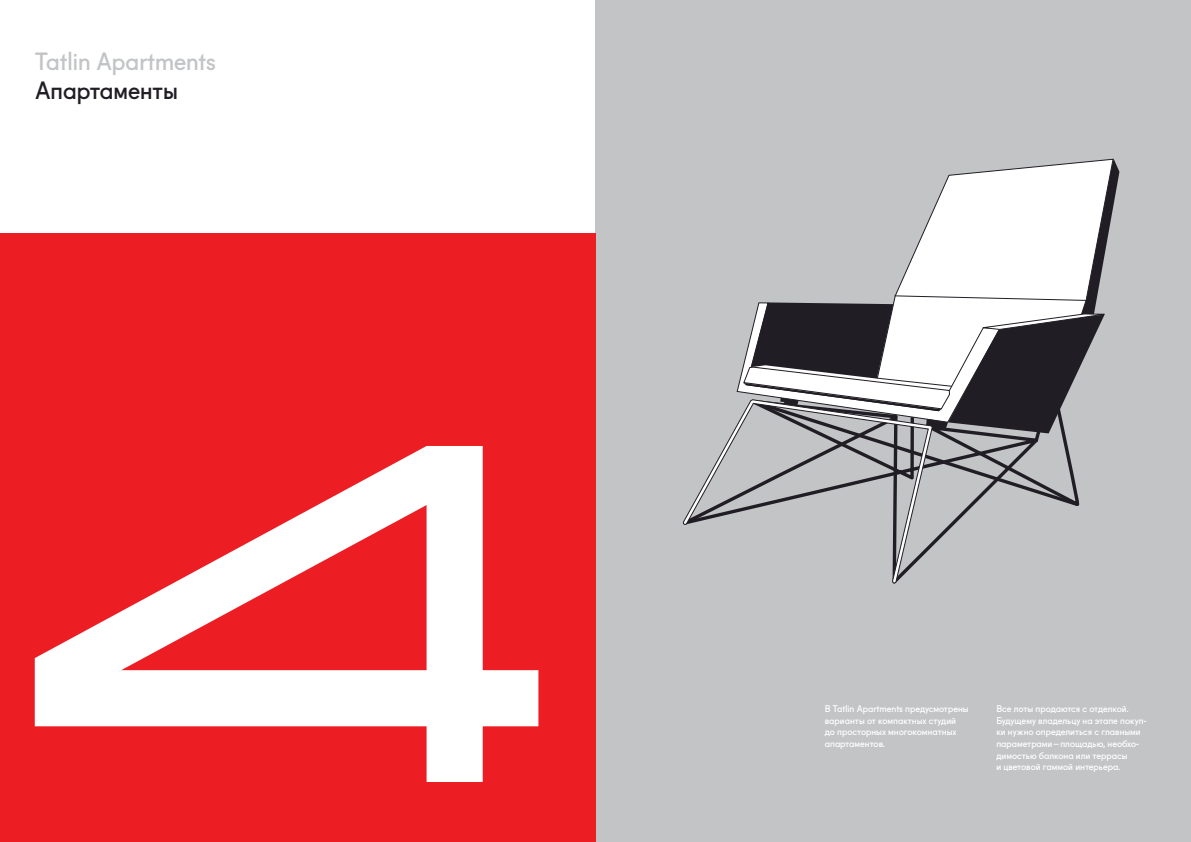
<style>
.page{position:relative;width:1191px;height:842px;background:#fff}
.page>*{position:absolute;margin:0;border:0;box-sizing:border-box;transform-origin:0 0}
.t1{font:480px "Tatlin";color:#fff}
.t2{font:24px "Fugue";color:#c2c4c6}
.t3{font:24px "Fugue";color:#211d24}
.t4{font:9.3px/11.7px "Fugue";color:#fff}
</style>
<div class="page">
<div style="left:595px;top:0;width:596px;height:842px;background:#c2c4c6"></div>
<svg style="left:682px;top:159px;width:437px;height:425px"></svg>
<div style="left:0;top:233px;width:595px;height:609px;background:#ed1d24"></div>
<h2 class="t2" style="left:35px;top:42px;width:182px">Tatlin Apartments</h2>
<h2 class="t3" style="left:35px;top:71px;width:145px">Апартаменты</h2>
<h1 class="t1" style="left:11px;top:356px;width:553px">4</h1>
<p class="t4" style="left:825px;top:702px;width:145px">В Tatlin Apartments предусмотрены варианты от компактных студий<br>до просторных многокомнатных апартаментов.</p>
<p class="t4" style="left:996px;top:702px;width:152px">Все лоты продаются с отделкой.<br>Будущему владельцу на этапе покуп&shy;ки нужно определиться с главными параметрами–площадью, необхо&shy;димостью балкона или террасы</p>
<p class="t4" style="left:996px;top:760px;width:125px">и цветовой гаммой интерьера.</p>
</div>
